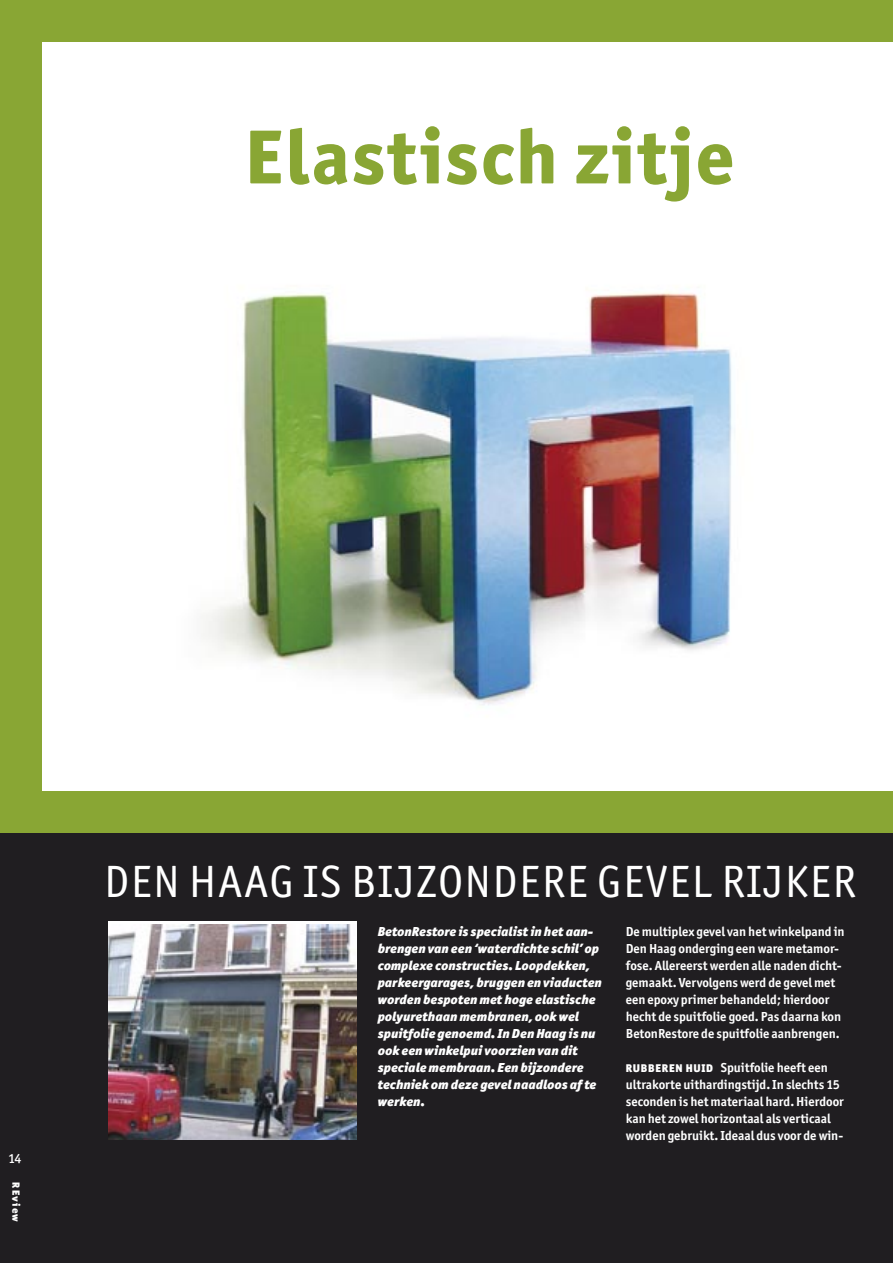
<style>
.page{position:relative;width:893px;height:1263px;background:#fff}
.page>*{position:absolute;margin:0;border:0;box-sizing:border-box;transform-origin:0 0}
.t1{font:800 76.8px "Officina San ITC";letter-spacing:.025em;color:#89a634}
.t2{font:45.45px "Officina San ITC Book SC";letter-spacing:.035em;color:#fff}
.t3{font:500 13.5px "Officina San ITC";color:#fff}
.t4{font:700 13.2px/17px "Officina San ITC";color:#fff}
.t5{font:italic 900 13.2px/17px "Officina San ITC";color:#fff}
.t6{font:900 10.5px "Officina San ITC";letter-spacing:.11em;color:#fff}
.s1{font-weight:900;font-size:11.25px}
</style>
<div class="page">
<div style="left:0;top:0;width:893px;height:833px;background:#89a634"></div>
<div style="left:43px;top:43px;width:850px;height:748px;background:#fff"></div>
<div style="left:0;top:833px;width:893px;height:430px;background:#201e21"></div>
<img style="left:108px;top:924px;width:248px;height:216px">
<img style="left:201px;top:291px;width:532px;height:414px">
<h1 class="t1" style="left:245px;top:128px;width:491px">Elastisch zitje</h1>
<p class="t3" style="left:8px;top:1153px;width:14px">14</p>
<p class="t6" style="left:20px;top:1182px;width:41px;rotate:90deg">REview</p>
<h2 class="t2" style="left:104px;top:854px;width:753px">DEN HAAG IS BIJZONDERE GEVEL RIJKER</h2>
<p class="t5" style="left:378px;top:924px;width:226px">BetonRestore is specialist in het aan&shy;brengen van een ‘waterdichte schil’ op complexe constructies. Loopdekken, parkeergarages, bruggen en viaducten worden bespoten met hoge elastische polyurethaan membranen, ook wel spuitfolie genoemd. In Den Haag is nu ook een winkelpui voorzien van dit speciale membraan. Een bijzondere techniek om deze gevel naadloos af te werken.</p>
<p class="t4" style="left:626px;top:924px;width:220px">De multiplex gevel van het winkelpand in Den Haag onderging een ware metamor - fose. Allereerst werden alle naden dicht&shy;gemaakt. Vervolgens werd de gevel met een epoxy primer behandeld; hierdoor hecht de spuitfolie goed. Pas daarna kon BetonRestore de spuitfolie aanbrengen.</p>
<p class="t4" style="left:626px;top:1060px;width:220px"><span class="s1">RUBBEREN HUID</span> Spuitfolie heeft een ultrakorte uithardingstijd. In slechts 15 seconden is het materiaal hard. Hierdoor kan het zowel horizontaal als verticaal worden gebruikt. Ideaal dus voor de win-</p>
</div>
